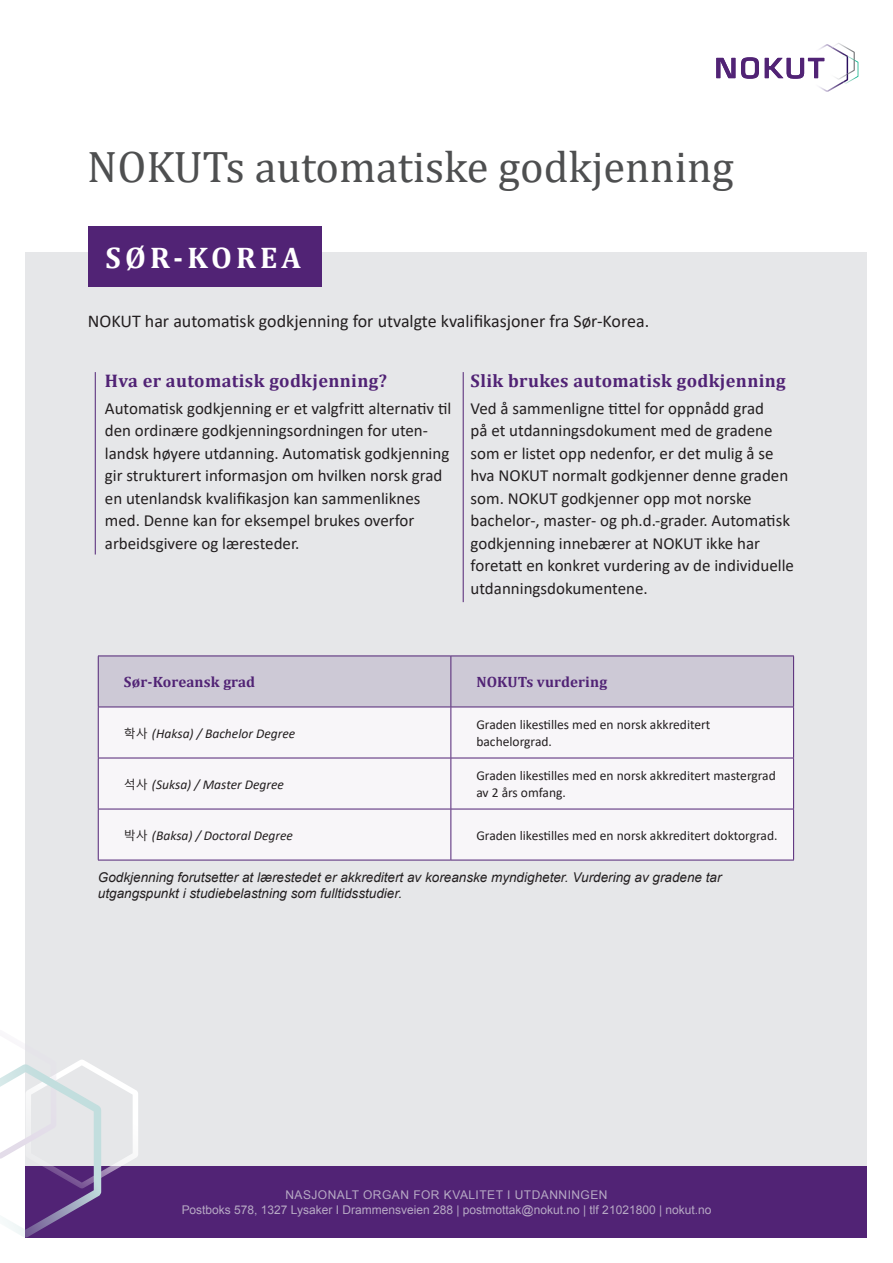
<style>
.page{position:relative;width:893px;height:1263px;background:#fff}
.page>*{position:absolute;margin:0;border:0;box-sizing:border-box;transform-origin:0 0}
.t1{font:44.4px "Cambria";color:#4e4f50}
.t2{font:700 30px "Cambria";letter-spacing:.14em;color:#fff}
.Overskrift{font:700 18.3px "Cambria";letter-spacing:.02em;color:#512375}
.Tabell_grad_kursiv{font:18px "Calibri";color:#231f20}
.Brødtekst{font:16.95px/22.5px "Calibri";color:#231f20}
.tabell{font:700 15px "Cambria";letter-spacing:.01em;color:#512375}
.tabell-2{font:13.5px/16.2px "Calibri";color:#231f20}
.Tabell_grad_kursiv-2{font:italic 13.5px "Arial";color:#231f20}
.Tabell_grad_kursiv-3{font:italic 13.5px "Calibri";color:#231f20}
.t3{font:12px/14.4px "Arial";color:#e6e7e9;text-align:center}
.s1{font-family:"Malgun Gothic";font-style:normal;font-size:12px}
</style>
<div class="page">
<div style="left:26px;top:252px;width:841px;height:985px;background:#e6e7e9"></div>
<div style="left:88px;top:226px;width:233px;height:60px;background:#512375"></div>
<div style="left:26px;top:1165px;width:841px;height:72px;background:#512375"></div>
<div style="left:99px;top:657px;width:694px;height:50px;background:#cdc9d6"></div>
<div style="left:99px;top:708px;width:694px;height:152px;background:#f8f6f9"></div>
<hr style="left:98px;top:656px;width:353px;height:1px;background:#512375">
<hr style="left:98px;top:656px;width:1px;height:51px;background:#512375">
<hr style="left:451px;top:656px;width:343px;height:1px;background:#512375">
<hr style="left:451px;top:656px;width:1px;height:51px;background:#512375">
<hr style="left:793px;top:656px;width:1px;height:51px;background:#512375">
<hr style="left:98px;top:707px;width:353px;height:1px;background:#512375">
<hr style="left:98px;top:707px;width:1px;height:51px;background:#512375">
<hr style="left:451px;top:707px;width:343px;height:1px;background:#512375">
<hr style="left:451px;top:707px;width:1px;height:51px;background:#512375">
<hr style="left:793px;top:707px;width:1px;height:51px;background:#512375">
<hr style="left:98px;top:758px;width:353px;height:1px;background:#512375">
<hr style="left:98px;top:758px;width:1px;height:51px;background:#512375">
<hr style="left:451px;top:758px;width:343px;height:1px;background:#512375">
<hr style="left:451px;top:758px;width:1px;height:51px;background:#512375">
<hr style="left:793px;top:758px;width:1px;height:51px;background:#512375">
<hr style="left:98px;top:809px;width:353px;height:1px;background:#512375">
<hr style="left:98px;top:809px;width:1px;height:51px;background:#512375">
<hr style="left:451px;top:809px;width:343px;height:1px;background:#512375">
<hr style="left:451px;top:809px;width:1px;height:51px;background:#512375">
<hr style="left:793px;top:809px;width:1px;height:51px;background:#512375">
<hr style="left:98px;top:860px;width:353px;height:1px;background:#512375">
<hr style="left:451px;top:860px;width:343px;height:1px;background:#512375">
<img style="left:819px;top:44px;width:10px;height:6px">
<img style="left:819px;top:83px;width:24px;height:9px">
<img style="left:829px;top:43px;width:26px;height:37px">
<img style="left:844px;top:60px;width:14px;height:24px">
<svg style="left:839px;top:55px;width:16px;height:6px"></svg>
<svg style="left:839px;top:73px;width:9px;height:10px"></svg>
<svg style="left:716px;top:58px;width:19px;height:20px"></svg>
<svg style="left:741px;top:57px;width:18px;height:22px"></svg>
<svg style="left:765px;top:58px;width:59px;height:21px"></svg>
<svg style="left:0;top:1030px;width:138px;height:207px"></svg>
<hr style="left:95px;top:372px;width:1px;height:182px;background:#512375">
<hr style="left:463px;top:372px;width:1px;height:230px;background:#512375">
<p class="t1" style="left:87px;top:141px;width:648px">NOKUTs automatiske godkjenning</p>
<p class="t2" style="left:106px;top:236px;width:197px">SØR-KOREA</p>
<p class="Tabell_grad_kursiv" style="left:88px;top:308px;width:563px">NOKUT har automatisk godkjenning for utvalgte kvalifikasjoner fra Sør-Korea.</p>
<p class="Overskrift" style="left:105px;top:368px;width:284px">Hva er automatisk godkjenning?</p>
<p class="Brødtekst" style="left:105px;top:397px;width:348px">Automatisk godkjenning er et valgfritt alternativ til den ordinære godkjenningsordningen for uten&shy;landsk høyere utdanning. Automatisk godkjenning gir strukturert informasjon om hvilken norsk grad en utenlandsk kvalifikasjon kan sammenliknes med. Denne kan for eksempel brukes overfor arbeidsgivere og læresteder.</p>
<p class="Overskrift" style="left:471px;top:368px;width:317px">Slik brukes automatisk godkjenning</p>
<p class="Brødtekst" style="left:471px;top:397px;width:295px">Ved å sammenligne tittel for oppnådd grad</p>
<p class="Brødtekst" style="left:471px;top:419px;width:304px">på et utdanningsdokument med de gradene som er listet opp nedenfor, er det mulig å se</p>
<p class="Brødtekst" style="left:471px;top:464px;width:325px">hva NOKUT normalt godkjenner denne graden som. NOKUT godkjenner opp mot norske bachelor-, master- og ph.d.-grader. Automatisk godkjenning innebærer at NOKUT ikke har foretatt en konkret vurdering av de individuelle utdanningsdokumentene.</p>
<p class="tabell" style="left:124px;top:672px;width:133px">Sør-Koreansk grad</p>
<p class="tabell" style="left:476px;top:672px;width:132px">NOKUTs vurdering</p>
<p class="Tabell_grad_kursiv-3" style="left:124px;top:724px;width:173px"><span class="s1">학사</span> (Haksa) / Bachelor Degree</p>
<p class="tabell-2" style="left:476px;top:716px;width:236px">Graden likestilles med en norsk akkreditert</p>
<p class="tabell-2" style="left:476px;top:733px;width:77px">bachelorgrad.</p>
<p class="Tabell_grad_kursiv-3" style="left:124px;top:775px;width:162px"><span class="s1">석사</span> (Suksa) / Master Degree</p>
<p class="tabell-2" style="left:476px;top:767px;width:301px">Graden likestilles med en norsk akkreditert mastergrad av 2 års omfang.</p>
<p class="Tabell_grad_kursiv-3" style="left:124px;top:826px;width:171px"><span class="s1">박사</span> (Baksa) / Doctoral Degree</p>
<p class="tabell-2" style="left:476px;top:827px;width:303px">Graden likestilles med en norsk akkreditert doktorgrad.</p>
<p class="Tabell_grad_kursiv-2" style="left:98px;top:868px;width:625px">Godkjenning forutsetter at lærestedet er akkreditert av koreanske myndigheter. Vurdering av gradene tar</p>
<p class="Tabell_grad_kursiv-2" style="left:98px;top:884px;width:306px">utgangspunkt i studiebelastning som fulltidsstudier.</p>
<p class="t3" style="left:181px;top:1188px;width:532px">NASJONALT ORGAN FOR KVALITET I UTDANNINGEN<br>Postboks 578, 1327 Lysaker I Drammensveien 288 | postmottak@nokut.no | tlf 21021800 | nokut.no</p>
</div>
